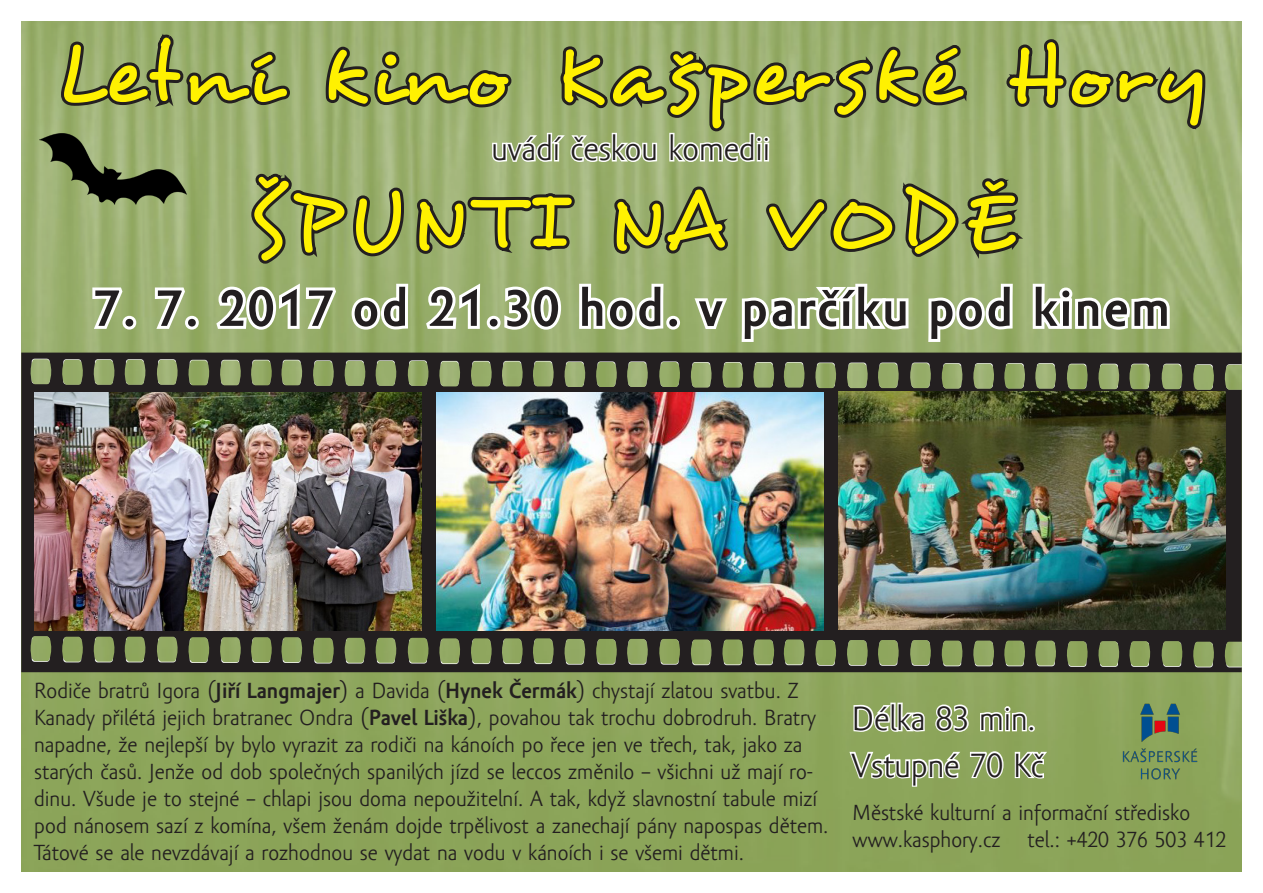
<style>
.page{position:relative;width:1263px;height:893px;background:#fff}
.page>*{position:absolute;margin:0;border:0;box-sizing:border-box;transform-origin:0 0}
.t1{font:84px "Desyrel";letter-spacing:.065em;color:#fff101}
.t2{font:82.5px "Desyrel";letter-spacing:.1em;color:#fff101}
.t3{font:700 52.5px "Amor Sans Pro";letter-spacing:.05em;color:#231f20}
.t4{font:34.5px "Amor Sans Pro";color:#231f20}
.t5{font:22.5px/27px "Amor Sans Pro";color:#231f20}
.s1{font-weight:700}
</style>
<div class="page">
<img style="left:22px;top:21px;width:1220px;height:851px">
<img style="left:21px;top:353px;width:1221px;height:319px">
<img style="left:436px;top:392px;width:387px;height:238px">
<img style="left:838px;top:392px;width:387px;height:238px">
<img style="left:35px;top:392px;width:387px;height:238px">
<img style="left:39px;top:132px;width:11px;height:74px">
<svg style="left:50px;top:21px;width:1160px;height:331px;background:#93a370"></svg>
<svg style="left:852px;top:701px;width:74px;height:32px"></svg>
<svg style="left:934px;top:703px;width:36px;height:30px"></svg>
<svg style="left:978px;top:705px;width:50px;height:28px"></svg>
<div style="left:1028px;top:725px;width:7px;height:7px;border:3px solid #fff;border-radius:50%"></div>
<svg style="left:847px;top:750px;width:158px;height:38px"></svg>
<svg style="left:1013px;top:749px;width:37px;height:32px"></svg>
<img style="left:1118px;top:700px;width:85px;height:85px">
<p class="t1" style="left:56px;top:23px;width:1152px">Letní kino Kašperské Hory</p>
<p class="t4" style="left:491px;top:129px;width:280px">uvádí českou komedii</p>
<p class="t2" style="left:248px;top:169px;width:769px">Špunti na vodě</p>
<p class="t3" style="left:93px;top:278px;width:1078px">7. 7. 2017 od 21.30 hod. v parčíku pod kinem</p>
<p class="t5" style="left:34px;top:677px;width:796px">Rodiče bratrů Igora (<span class="s1">Jiří Langmajer</span>) a Davida (<span class="s1">Hynek Čermák</span>) chystají zlatou svatbu. Z Kanady přilétá jejich bratranec Ondra (<span class="s1">Pavel Liška</span>), povahou tak trochu dobrodruh. Bratry napadne, že nejlepší by bylo vyrazit za rodiči na kánoích po řece jen ve třech, tak, jako za starých časů. Jenže od dob společných spanilých jízd se leccos změnilo – všichni už mají ro&shy;dinu. Všude je to stejné – chlapi jsou doma nepoužitelní. A tak, když slavnostní tabule mizí pod nánosem sazí z komína, všem ženám dojde trpělivost a zanechají pány napospas dětem.<br>Tátové se ale nevzdávají a rozhodnou se vydat na vodu v kánoích i se všemi dětmi.</p>
<p class="t4" style="left:852px;top:699px;width:185px">Délka 83 min.</p>
<p class="t4" style="left:851px;top:745px;width:193px">Vstupné 70 Kč</p>
<p class="t5" style="left:853px;top:799px;width:339px">Městské kulturní a informační středisko</p>
<p class="t5" style="left:853px;top:826px;width:375px">www.kasphory.cz tel.: +420 376 503 412</p>
</div>
